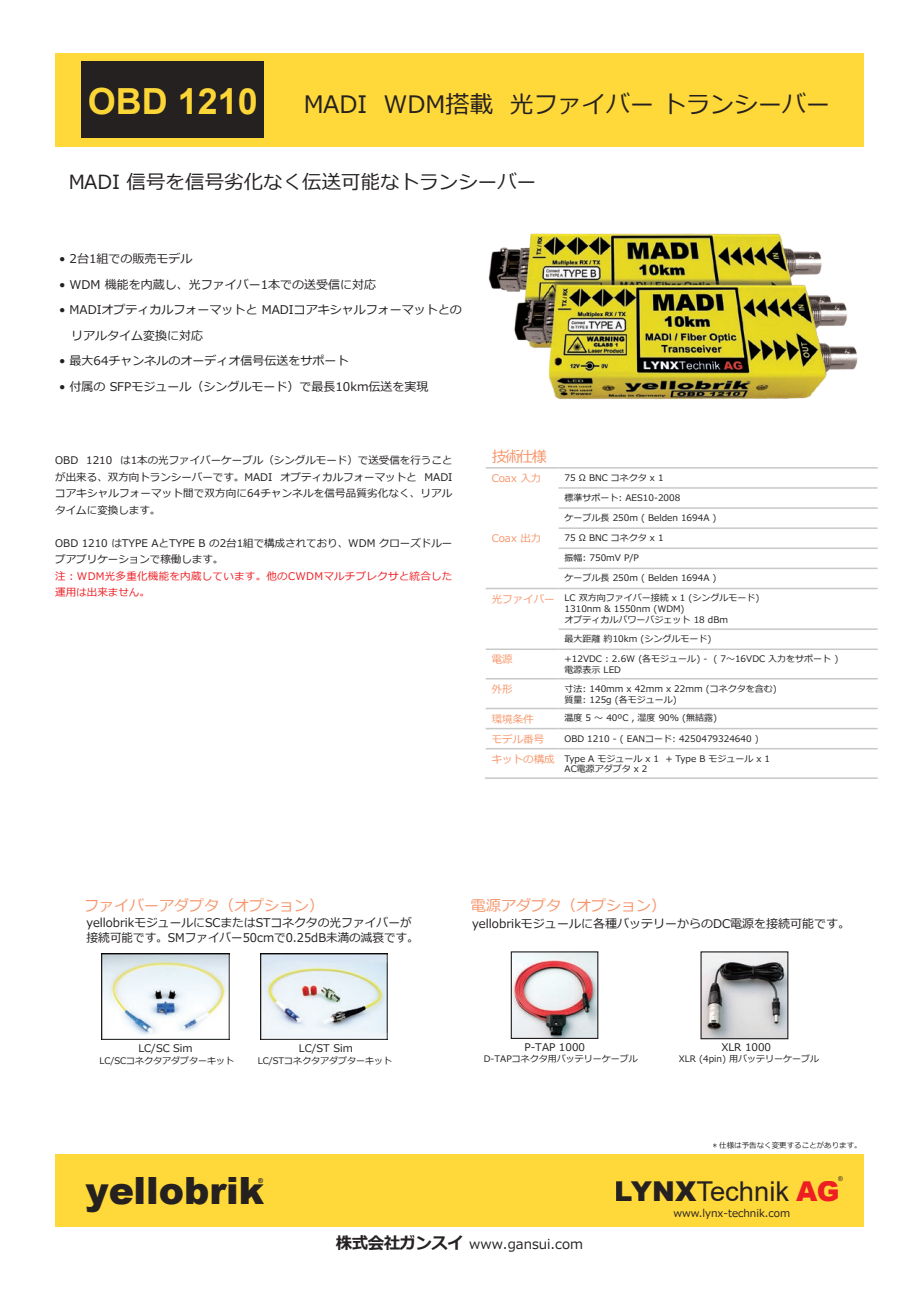
<style>
.page{position:relative;width:919px;height:1289px;background:#fff}
.page>*{position:absolute;margin:0;border:0;box-sizing:border-box;transform-origin:0 0}
.t1{font:900 38.1px "Arial";color:#231f20}
.t2{font:700 36px "Arial";color:#ffd838}
.t3{font:27.3px "Arial";color:#231f20}
.t4{font:24px "Meiryo";color:#231f20}
.t5{font:19.5px "Meiryo";color:#231f20}
.t6{font:15px "Meiryo";color:#f7966b}
.t7{font:13.5px "Meiryo";color:#231f20}
.t8{font:12px/25.5px "Meiryo";color:#231f20}
.t9{font:10.5px/16.5px "Meiryo";color:#231f20;text-align:justify}
.t10{font:10.5px/16.5px "Meiryo";letter-spacing:.025em;color:#ee1d23}
.t11{font:10.5px "Meiryo";color:#f7966b}
.t12{font:9px/10.8px "Meiryo";color:#231f20}
.t13{font:7.5px "Meiryo";color:#231f20}
.t14{font:700 6.75px "Arial";color:#231f20}
.t15{font:6.45px "Arial";color:#231f20}
.s1{font-size:10.5px;color:#f7966b}
.s2{font-weight:900}
.s3{font-weight:900;color:#ee1d23}
.s4{font-weight:700;font-size:16.5px}
</style>
<div class="page">
<div style="left:55px;top:53px;width:808px;height:93px;background:#ffd838"></div>
<div style="left:55px;top:1154px;width:808px;height:72px;background:#ffd838"></div>
<img style="left:488px;top:233px;width:370px;height:167px">
<div style="left:81px;top:62px;width:183px;height:76px;background:#231f20"></div>
<hr style="left:485px;top:467px;width:73px;height:1px;background:#c7c8ca">
<hr style="left:558px;top:467px;width:319px;height:1px;background:#c7c8ca">
<hr style="left:558px;top:487px;width:319px;height:1px;background:#c7c8ca">
<hr style="left:558px;top:507px;width:319px;height:2px;background:#c7c8ca">
<hr style="left:558px;top:527px;width:319px;height:2px;background:#c7c8ca">
<hr style="left:558px;top:547px;width:319px;height:2px;background:#c7c8ca">
<hr style="left:558px;top:567px;width:319px;height:2px;background:#c7c8ca">
<hr style="left:558px;top:587px;width:319px;height:2px;background:#c7c8ca">
<hr style="left:558px;top:628px;width:319px;height:2px;background:#c7c8ca">
<hr style="left:485px;top:777px;width:392px;height:2px;background:#c7c8ca">
<hr style="left:485px;top:587px;width:73px;height:2px;background:#c7c8ca">
<hr style="left:558px;top:648px;width:319px;height:2px;background:#c7c8ca">
<hr style="left:558px;top:748px;width:319px;height:1px;background:#c7c8ca">
<hr style="left:558px;top:678px;width:319px;height:1px;background:#c7c8ca">
<hr style="left:558px;top:707px;width:319px;height:2px;background:#c7c8ca">
<hr style="left:558px;top:727px;width:319px;height:2px;background:#c7c8ca">
<hr style="left:485px;top:648px;width:73px;height:2px;background:#c7c8ca">
<hr style="left:485px;top:678px;width:73px;height:1px;background:#c7c8ca">
<hr style="left:485px;top:707px;width:73px;height:2px;background:#c7c8ca">
<hr style="left:485px;top:727px;width:73px;height:2px;background:#c7c8ca">
<hr style="left:485px;top:748px;width:73px;height:1px;background:#c7c8ca">
<img style="left:101px;top:953px;width:128px;height:86px">
<img style="left:260px;top:953px;width:128px;height:86px">
<img style="left:512px;top:953px;width:84px;height:83px">
<div style="left:510px;top:951px;width:88px;height:87px;border:1px solid #231f20"></div>
<img style="left:702px;top:953px;width:84px;height:84px">
<div style="left:700px;top:951px;width:88px;height:88px;border:1px solid #231f20"></div>
<h2 class="t2" style="left:88px;top:76px;width:172px">OBD 1210</h2>
<h3 class="t4" style="left:303px;top:88px;width:528px">MADI WDM搭載 光ファイバー トランシーバー</h3>
<h3 class="t5" style="left:68px;top:168px;width:470px">MADI 信号を信号劣化なく伝送可能なトランシーバー</h3>
<h3 class="t8" style="left:59px;top:246px;width:135px">• 2台1組での販売モデル</h3>
<h3 class="t8" style="left:59px;top:272px;width:318px">• WDM 機能を内蔵し、光ファイバー1本での送受信に対応</h3>
<h3 class="t8" style="left:59px;top:297px;width:404px">• MADIオプティカルフォーマットと MADIコアキシャルフォーマットとの　リアルタイム変換に対応</h3>
<h3 class="t8" style="left:59px;top:348px;width:291px">• 最大64チャンネルのオーディオ信号伝送をサポート</h3>
<h3 class="t8" style="left:59px;top:374px;width:371px">• 付属の SFPモジュール（シングルモード）で最長10km伝送を実現</h3>
<p class="t9" style="left:55px;top:452px;width:398px">OBD 1210 は1本の光ファイバーケーブル（シングルモード）で送受信を行うことが出来る、双方向トランシーバーです。MADI オプティカルフォーマットと MADIコアキシャルフォーマット間で双方向に64チャンネルを信号品質劣化なく、リアルタイムに変換します。</p>
<p class="t9" style="left:55px;top:535px;width:398px">OBD 1210 はTYPE AとTYPE B の2台1組で構成されており、WDM クローズドループアプリケーションで稼働します。</p>
<p class="t10" style="left:55px;top:568px;width:398px">注︓WDM光多重化機能を内蔵しています。他のCWDMマルチプレクサと統合した運用は出来ません。</p>
<h3 class="t6" style="left:491px;top:446px;width:57px">技術仕様</h3>
<p class="t11" style="left:491px;top:471px;width:51px">Coax 入力</p>
<p class="t12" style="left:564px;top:472px;width:101px">75 Ω BNC コネクタ x 1</p>
<p class="t12" style="left:564px;top:492px;width:117px">標準サポート: AES10-2008</p>
<p class="t12" style="left:564px;top:513px;width:153px">ケーブル長 250m ( Belden 1694A )</p>
<p class="t11" style="left:491px;top:531px;width:51px">Coax 出力</p>
<p class="t12" style="left:564px;top:533px;width:101px">75 Ω BNC コネクタ x 1</p>
<p class="t12" style="left:564px;top:553px;width:76px">振幅: 750mV P/P</p>
<p class="t12" style="left:564px;top:573px;width:153px">ケーブル長 250m ( Belden 1694A )</p>
<p class="t12" style="left:564px;top:593px;width:196px;text-indent:-73px"><span class="s1">光ファイバー</span> LC 双方向ファイバー接続 x 1 (シングルモード)<br>1310nm &amp; 1550nm (WDM)<br>オプティカルパワーバジェット 18 dBm</p>
<p class="t12" style="left:564px;top:634px;width:148px">最大距離 約10km (シングルモード)</p>
<p class="t11" style="left:491px;top:652px;width:22px">電源</p>
<p class="t12" style="left:564px;top:654px;width:275px">+12VDC : 2.6W (各モジュール) - ( 7～16VDC 入力をサポート )電源表示 LED</p>
<p class="t11" style="left:491px;top:681px;width:22px">外形</p>
<p class="t12" style="left:564px;top:683px;width:214px">寸法: 140mm x 42mm x 22mm (コネクタを含む)質量: 125g (各モジュール)</p>
<p class="t11" style="left:491px;top:711px;width:43px">環境条件</p>
<p class="t12" style="left:564px;top:713px;width:154px">温度 5 ～ 40ºC , 湿度 90% (無結露)</p>
<p class="t11" style="left:491px;top:731px;width:54px">モデル番号</p>
<p class="t12" style="left:564px;top:733px;width:196px">OBD 1210 - ( EANコード: 4250479324640 )</p>
<p class="t12" style="left:564px;top:753px;width:207px;text-indent:-73px"><span class="s1">キットの構成</span> Type A モジュール x 1 + Type B モジュール x 1<br>AC電源アダプタ x 2</p>
<h3 class="t6" style="left:84px;top:895px;width:241px">ファイバーアダプタ（オプション）</h3>
<h3 class="t8" style="left:86px;top:916px;width:334px;line-height:15px">yellobrikモジュールにSCまたはSTコネクタの光ファイバーが接続可能です。SMファイバー50cmで0.25dB未満の減衰です。</h3>
<h3 class="t6" style="left:471px;top:895px;width:196px">電源アダプタ（オプション）</h3>
<h3 class="t8" style="left:472px;top:911px;width:391px">yellobrikモジュールに各種バッテリーからのDC電源を接続可能です。　</h3>
<p class="t9" style="left:138px;top:1040px;width:56px">LC/SC Sim</p>
<p class="t12" style="left:99px;top:1055px;width:136px">LC/SCコネクタアダプターキット</p>
<p class="t9" style="left:299px;top:1040px;width:55px">LC/ST Sim</p>
<p class="t12" style="left:258px;top:1055px;width:136px">LC/STコネクタアダプターキット</p>
<p class="t9" style="left:524px;top:1039px;width:62px">P-TAP 1000</p>
<p class="t9" style="left:721px;top:1039px;width:51px">XLR 1000</p>
<p class="t12" style="left:484px;top:1054px;width:155px">D-TAPコネクタ用バッテリーケーブル</p>
<p class="t12" style="left:678px;top:1054px;width:142px">XLR (4pin) 用バッテリーケーブル</p>
<p class="t13" style="left:711px;top:1139px;width:152px">＊仕様は予告なく変更することがあります。</p>
<h1 class="t1" style="left:85px;top:1162px;width:180px">yellobrik</h1>
<p class="t14" style="left:258px;top:1175px;width:6px">®</p>
<p class="t15" style="left:838px;top:1174px;width:6px">®</p>
<h3 class="t3" style="left:614px;top:1172px;width:226px"><span class="s2">LYNX</span>Technik <span class="s3">AG</span></h3>
<p class="t9" style="left:673px;top:1205px;width:118px">www.lynx-technik.com</p>
<h3 class="t7" style="left:336px;top:1234px;width:249px"><span class="s4">株式会社ガンスイ</span> www.gansui.com</h3>
</div>
